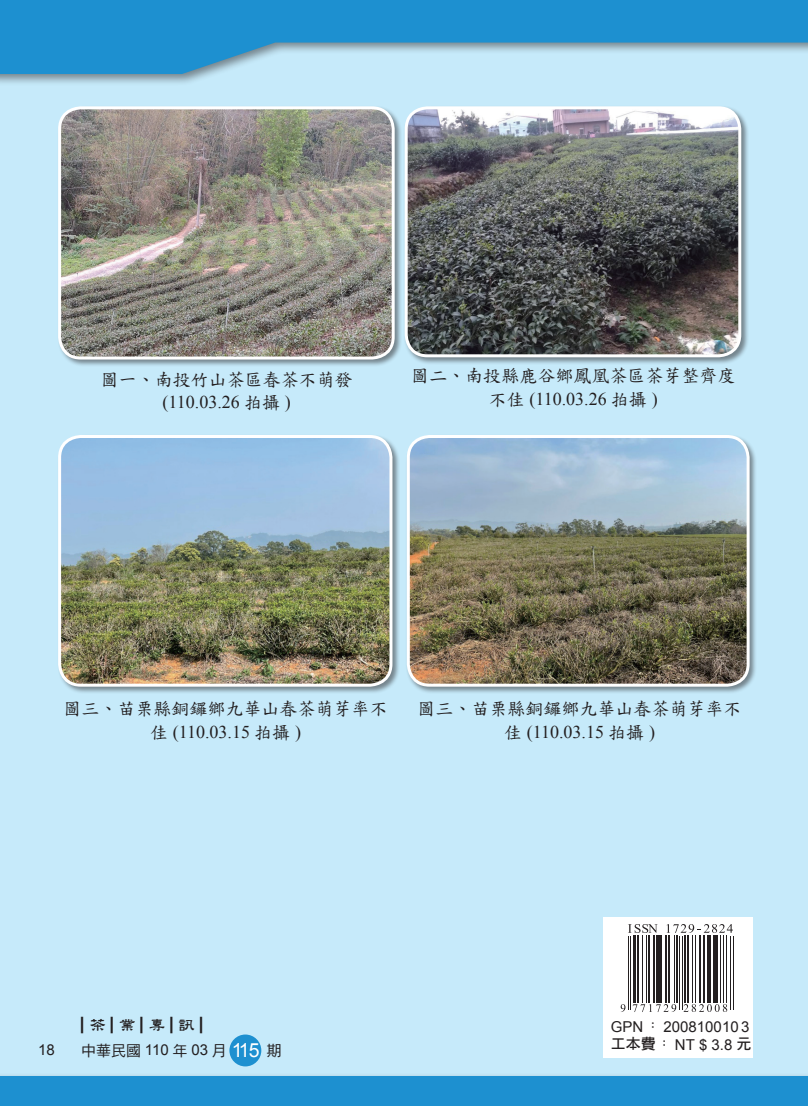
<style>
.page{position:relative;width:808px;height:1106px;background:#c6eafa}
.page>*{position:absolute;margin:0;border:0;box-sizing:border-box;transform-origin:0 0}
.t1{font:18px "DF Kai Shu SB Estd BF";color:#231f20}
.t2{font:18px "Times New Roman";color:#231f20}
.t3{font:16.5px "DF Li Shu W7 HK BF";color:#231f20}
.t4{font:15px "Arial";color:#231f20}
.t5{font:15px "DF Hei Std W5";color:#231f20}
.s1{font-family:"DF Kai Shu SB Estd BF"}
.s2{font-family:"Arial"}
.s3{font-family:"Arial";font-size:19.5px;color:#fff}
.s4{font-family:"Adobe Ming Std";font-weight:300}
.s5{font-family:"DF Hei Std W7"}
</style>
<div class="page">
<div style="left:0;top:0;width:808px;height:86px;background:#231f20;opacity:.5"></div>
<svg style="left:0;top:0;width:808px;height:74px;fill:#1d90d0"></svg>
<div style="left:0;top:1072px;width:808px;height:34px;background:#c1e4f4"></div>
<div style="left:0;top:1076px;width:808px;height:30px;background:#1d90d0"></div>
<div style="left:603px;top:917px;width:150px;height:140px;background:#fff"></div>
<hr style="left:628px;top:935px;width:1px;height:74px;background:#231f20">
<hr style="left:630px;top:935px;width:1px;height:74px;background:#231f20">
<hr style="left:633px;top:935px;width:3px;height:67px;background:#231f20">
<hr style="left:637px;top:935px;width:2px;height:67px;background:#231f20">
<hr style="left:642px;top:935px;width:1px;height:67px;background:#231f20">
<hr style="left:646px;top:935px;width:1px;height:67px;background:#231f20">
<hr style="left:648px;top:935px;width:2px;height:67px;background:#231f20">
<hr style="left:653px;top:935px;width:2px;height:67px;background:#231f20">
<hr style="left:656px;top:935px;width:3px;height:67px;background:#231f20">
<hr style="left:660px;top:935px;width:2px;height:67px;background:#231f20">
<hr style="left:665px;top:935px;width:2px;height:67px;background:#231f20">
<hr style="left:668px;top:935px;width:2px;height:67px;background:#231f20">
<hr style="left:674px;top:935px;width:1px;height:67px;background:#231f20">
<hr style="left:676px;top:935px;width:2px;height:67px;background:#231f20">
<hr style="left:679px;top:935px;width:1px;height:74px;background:#231f20">
<hr style="left:681px;top:935px;width:1px;height:74px;background:#231f20">
<hr style="left:684px;top:935px;width:2px;height:67px;background:#231f20">
<hr style="left:687px;top:935px;width:2px;height:67px;background:#231f20">
<hr style="left:691px;top:935px;width:1px;height:67px;background:#231f20">
<hr style="left:695px;top:935px;width:1px;height:67px;background:#231f20">
<hr style="left:699px;top:935px;width:2px;height:67px;background:#231f20">
<hr style="left:703px;top:935px;width:2px;height:67px;background:#231f20">
<hr style="left:707px;top:935px;width:3px;height:67px;background:#231f20">
<hr style="left:713px;top:935px;width:1px;height:67px;background:#231f20">
<hr style="left:715px;top:935px;width:3px;height:67px;background:#231f20">
<hr style="left:720px;top:935px;width:1px;height:67px;background:#231f20">
<hr style="left:723px;top:935px;width:1px;height:67px;background:#231f20">
<hr style="left:726px;top:935px;width:1px;height:67px;background:#231f20">
<hr style="left:730px;top:935px;width:1px;height:74px;background:#231f20">
<hr style="left:733px;top:935px;width:1px;height:74px;background:#231f20">
<svg style="left:621px;top:1004px;width:4px;height:8px"></svg>
<svg style="left:633px;top:1004px;width:43px;height:8px"></svg>
<svg style="left:683px;top:1004px;width:44px;height:8px"></svg>
<svg style="left:628px;top:924px;width:30px;height:9px"></svg>
<svg style="left:666px;top:924px;width:67px;height:9px"></svg>
<div style="left:57px;top:105px;width:345px;height:262px;background:#231f20;opacity:.5"></div>
<img style="left:60px;top:108px;width:333px;height:250px">
<div style="left:58px;top:106px;width:337px;height:253px;border:3px solid #fff;border-radius:21px"></div>
<div style="left:403px;top:105px;width:346px;height:260px;background:#231f20;opacity:.5"></div>
<img style="left:406px;top:108px;width:334px;height:248px">
<div style="left:405px;top:106px;width:336px;height:251px;border:3px solid #fff;border-radius:21px"></div>
<div style="left:57px;top:434px;width:343px;height:260px;background:#231f20;opacity:.5"></div>
<img style="left:60px;top:436px;width:331px;height:249px">
<div style="left:58px;top:435px;width:334px;height:251px;border:3px solid #fff;border-radius:21px"></div>
<div style="left:405px;top:434px;width:353px;height:260px;background:#231f20;opacity:.5"></div>
<img style="left:408px;top:436px;width:340px;height:249px">
<div style="left:407px;top:435px;width:342px;height:251px;border:3px solid #fff;border-radius:21px"></div>
<div style="left:229px;top:1034px;width:32px;height:32px;background:#1d90d0;border-radius:50%"></div>
<p class="t1" style="left:101px;top:370px;width:263px">圖一、南投竹山茶區春茶不萌發</p>
<p class="t2" style="left:163px;top:390px;width:130px">(110.03.26 <span class="s1">拍攝</span> )</p>
<p class="t1" style="left:411px;top:367px;width:325px">圖二、南投縣鹿谷鄉鳳凰茶區茶芽整齊度</p>
<p class="t2" style="left:489px;top:386px;width:170px"><span class="s1">不佳</span> (110.03.26 <span class="s1">拍攝</span> )</p>
<p class="t1" style="left:64px;top:699px;width:326px">圖三、苗栗縣銅鑼鄉九華山春茶萌芽率不</p>
<p class="t2" style="left:150px;top:719px;width:152px"><span class="s1">佳</span> (110.03.15 <span class="s1">拍攝</span> )</p>
<p class="t1" style="left:418px;top:699px;width:325px">圖三、苗栗縣銅鑼鄉九華山春茶萌芽率不</p>
<p class="t2" style="left:504px;top:719px;width:152px"><span class="s1">佳</span> (110.03.15 <span class="s1">拍攝</span> )</p>
<p class="t3" style="left:81px;top:1016px;width:137px">▏茶 ▏業 ▏專 ▏訊 ▏</p>
<p class="t5" style="left:81px;top:1042px;width:202px">中華民國 <span class="s2">110</span> 年 <span class="s2">03</span> 月 <span class="s3">115</span> 期</p>
<p class="t4" style="left:611px;top:1016px;width:140px">GPN <span class="s4">：</span> 200810010 3</p>
<p class="t4" style="left:38px;top:1040px;width:18px">18</p>
<p class="t4" style="left:611px;top:1035px;width:142px"><span class="s5">工本費</span><span class="s4">：</span> NT $ 3.8 <span class="s5">元</span></p>
</div>
